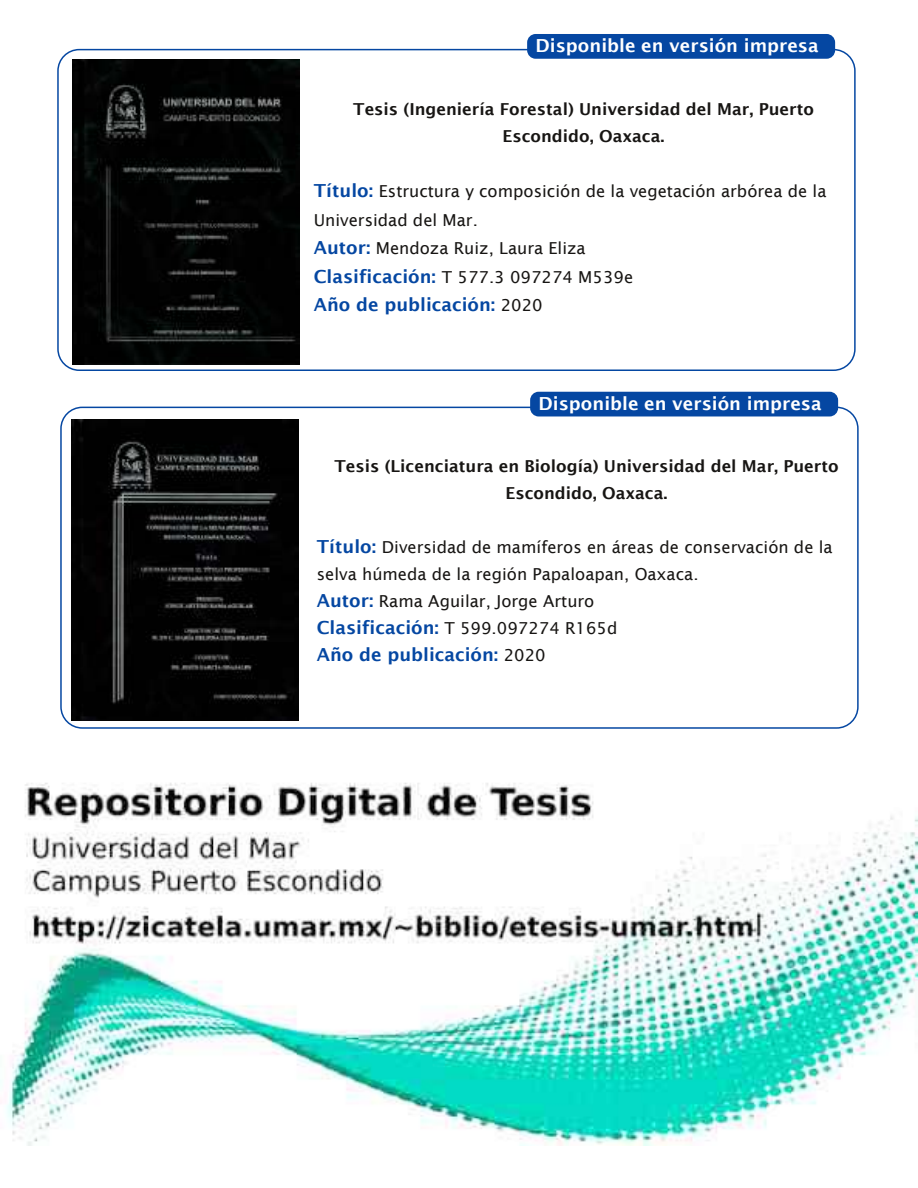
<style>
.page{position:relative;width:918px;height:1188px;background:#fff}
.page>*{position:absolute;margin:0;border:0;box-sizing:border-box;transform-origin:0 0}
.t1{font:600 18px "Lucida Sans";color:#fff}
.t2{font:600 18px "Lucida Sans";color:#0547a2}
.t3{font:16.5px/28.5px "Lucida Sans";color:#171513}
.t4{font:600 16.5px/27px "Lucida Sans";color:#171513;text-align:center}
.s1{font-weight:600;font-size:18px;color:#0547a2}
.s2{font-weight:400;font-size:16.5px;color:#171513}
</style>
<div class="page">
<div style="left:57px;top:49px;width:799px;height:322px;border:2px solid #0547a2;border-radius:21px"></div>
<div style="left:527px;top:34px;width:308px;height:25px;background:#0547a2;border-radius:9px"></div>
<img style="left:73px;top:60px;width:226px;height:305px">
<div style="left:60px;top:407px;width:799px;height:322px;border:2px solid #0547a2;border-radius:21px"></div>
<div style="left:530px;top:392px;width:308px;height:24px;background:#0547a2;border-radius:9px"></div>
<img style="left:71px;top:419px;width:227px;height:301px">
<img style="left:1px;top:783px;width:916px;height:363px">
<p class="t1" style="left:536px;top:35px;width:284px">Disponible en versión impresa</p>
<p class="t4" style="left:353px;top:95px;width:462px">Tesis (Ingeniería Forestal) Universidad del Mar, Puerto<br>Escondido, Oaxaca.</p>
<p class="t3" style="left:314px;top:177px;width:514px"><span class="s1">Título:</span> Estructura y composición de la vegetación arbórea de la Universidad del Mar.<br><span class="s1">Autor:</span> Mendoza Ruiz, Laura Eliza<br><span class="s1">Clasificación:</span> T 577.3 097274 M539e</p>
<p class="t2" style="left:314px;top:294px;width:230px">Año de publicación: <span class="s2">2020</span></p>
<p class="t1" style="left:539px;top:392px;width:284px">Disponible en versión impresa</p>
<p class="t4" style="left:335px;top:453px;width:506px">Tesis (Licenciatura en Biología) Universidad del Mar, Puerto<br>Escondido, Oaxaca.</p>
<p class="t3" style="left:317px;top:534px;width:517px;line-height:27px"><span class="s1">Título:</span> Diversidad de mamíferos en áreas de conservación de la selva húmeda de la región Papaloapan, Oaxaca.<br><span class="s1">Autor:</span> Rama Aguilar, Jorge Arturo<br><span class="s1">Clasificación:</span> T 599.097274 R165d</p>
<p class="t2" style="left:317px;top:644px;width:230px">Año de publicación: <span class="s2">2020</span></p>
</div>
